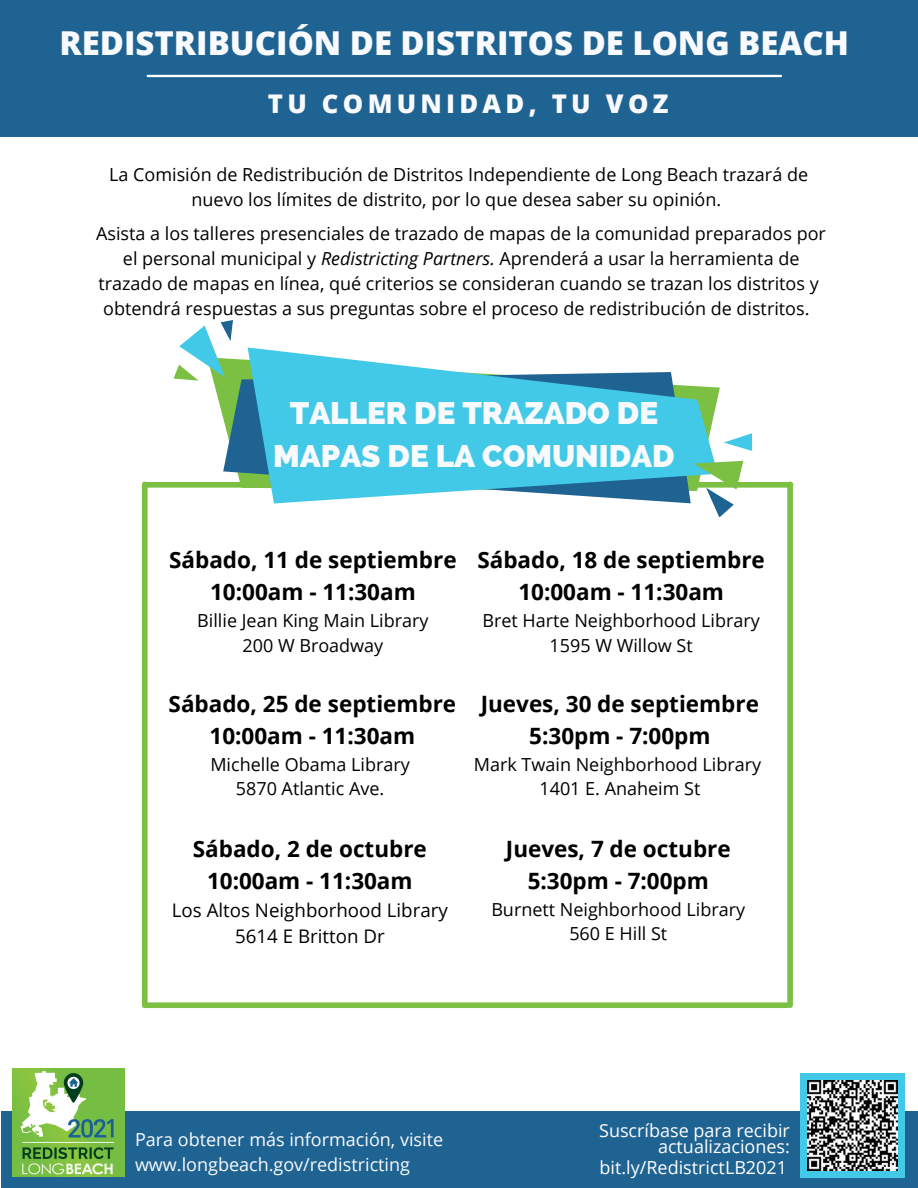
<style>
.page{position:relative;width:918px;height:1188px;background:#fff}
.page>*{position:absolute;margin:0;border:0;box-sizing:border-box;transform-origin:0 0}
.t1{font:800 33px "Open Sans";color:#f9fafd}
.t2{font:800 31.2px/42.9px "Raleway";color:#f9fafd;text-align:center}
.t3{font:800 25.8px "Open Sans";letter-spacing:.165em;color:#f9fafd}
.t4{font:700 22.5px/31.5px "Open Sans";color:#000;text-align:center}
.t5{font:18.75px "Open Sans";color:#000}
.t6{font:18px/24.8px "Open Sans";color:#000;text-align:center}
.t7{font:18px/24.8px "Open Sans";color:#f9fafd}
.t8{font:18px/15.8px "Open Sans";color:#fff;text-align:right}
.s1{font-style:italic}
</style>
<div class="page">
<div style="left:1px;top:1111px;width:917px;height:77px;background:#1f6392"></div>
<div style="left:800px;top:1073px;width:104px;height:105px;background:#42c9e8"></div>
<img style="left:12px;top:1069px;width:113px;height:108px">
<div style="left:0;top:0;width:918px;height:137px;background:#1f6392"></div>
<hr style="left:148px;top:75px;width:633px;height:2px;background:#fff">
<img style="left:807px;top:1080px;width:90px;height:90px">
<div style="left:145px;top:1002px;width:642px;height:6px;background:#7bbf43"></div>
<div style="left:142px;top:484px;width:6px;height:521px;background:#7bbf43"></div>
<div style="left:145px;top:482px;width:646px;height:6px;background:#7bbf43"></div>
<div style="left:787px;top:484px;width:6px;height:521px;background:#7bbf43"></div>
<svg style="left:223px;top:361px;width:21px;height:127px"></svg>
<svg style="left:244px;top:347px;width:476px;height:157px;fill:#42c9e8"></svg>
<svg style="left:174px;top:320px;width:59px;height:61px"></svg>
<svg style="left:724px;top:433px;width:29px;height:18px"></svg>
<svg style="left:693px;top:460px;width:50px;height:57px"></svg>
<p class="t1" style="left:60px;top:19px;width:791px">REDISTRIBUCIÓN DE DISTRITOS DE LONG BEACH</p>
<p class="t3" style="left:268px;top:85px;width:402px">TU COMUNIDAD, TU VOZ</p>
<p class="t6" style="left:109px;top:162px;width:700px">La Comisión de Redistribución de Distritos Independiente de Long Beach trazará de nuevo los límites de distrito, por lo que desea saber su opinión.</p>
<p class="t6" style="left:96px;top:221px;width:731px">Asista a los talleres presenciales de trazado de mapas de la comunidad preparados por el personal municipal y <span class="s1">Redistricting Partners.</span> Aprenderá a usar la herramienta de trazado de mapas en línea, qué criterios se consideran cuando se trazan los distritos y obtendrá respuestas a sus preguntas sobre el proceso de redistribución de distritos.</p>
<p class="t2" style="left:273px;top:391px;width:403px">TALLER DE TRAZADO DE<br>MAPAS DE LA COMUNIDAD</p>
<p class="t4" style="left:169px;top:544px;width:289px">Sábado, 11 de septiembre</p>
<p class="t4" style="left:210px;top:575px;width:207px">10:00am - 11:30am</p>
<p class="t6" style="left:197px;top:608px;width:233px">Billie Jean King Main Library</p>
<p class="t6" style="left:243px;top:632px;width:142px">200 W Broadway</p>
<p class="t4" style="left:169px;top:688px;width:289px">Sábado, 25 de septiembre</p>
<p class="t4" style="left:210px;top:719px;width:207px">10:00am - 11:30am</p>
<p class="t6" style="left:210px;top:751px;width:201px">Michelle Obama Library</p>
<p class="t6" style="left:236px;top:776px;width:150px">5870 Atlantic Ave.</p>
<p class="t4" style="left:193px;top:833px;width:235px">Sábado, 2 de octubre</p>
<p class="t4" style="left:207px;top:864px;width:207px">10:00am - 11:30am</p>
<p class="t5" style="left:172px;top:897px;width:277px">Los Altos Neighborhood Library</p>
<p class="t5" style="left:235px;top:922px;width:151px">5614 E Britton Dr</p>
<p class="t4" style="left:477px;top:544px;width:289px">Sábado, 18 de septiembre</p>
<p class="t4" style="left:518px;top:575px;width:207px">10:00am - 11:30am</p>
<p class="t6" style="left:483px;top:608px;width:279px">Bret Harte Neighborhood Library</p>
<p class="t6" style="left:550px;top:632px;width:145px">1595 W Willow St</p>
<p class="t4" style="left:481px;top:688px;width:280px">Jueves, 30 de septiembre<br>5:30pm - 7:00pm</p>
<p class="t6" style="left:474px;top:751px;width:289px">Mark Twain Neighborhood Library</p>
<p class="t6" style="left:539px;top:776px;width:162px">1401 E. Anaheim St</p>
<p class="t4" style="left:506px;top:833px;width:226px">Jueves, 7 de octubre</p>
<p class="t4" style="left:528px;top:864px;width:183px">5:30pm - 7:00pm</p>
<p class="t6" style="left:491px;top:896px;width:255px">Burnett Neighborhood Library</p>
<p class="t6" style="left:569px;top:921px;width:99px">560 E Hill St</p>
<p class="t7" style="left:135px;top:1127px;width:310px">Para obtener más información, visite www.longbeach.gov/redistricting</p>
<p class="t8" style="left:599px;top:1122px;width:192px">Suscríbase para recibir actualizaciones:</p>
<p class="t8" style="left:600px;top:1159px;width:189px">bit.ly/RedistrictLB2021</p>
</div>
